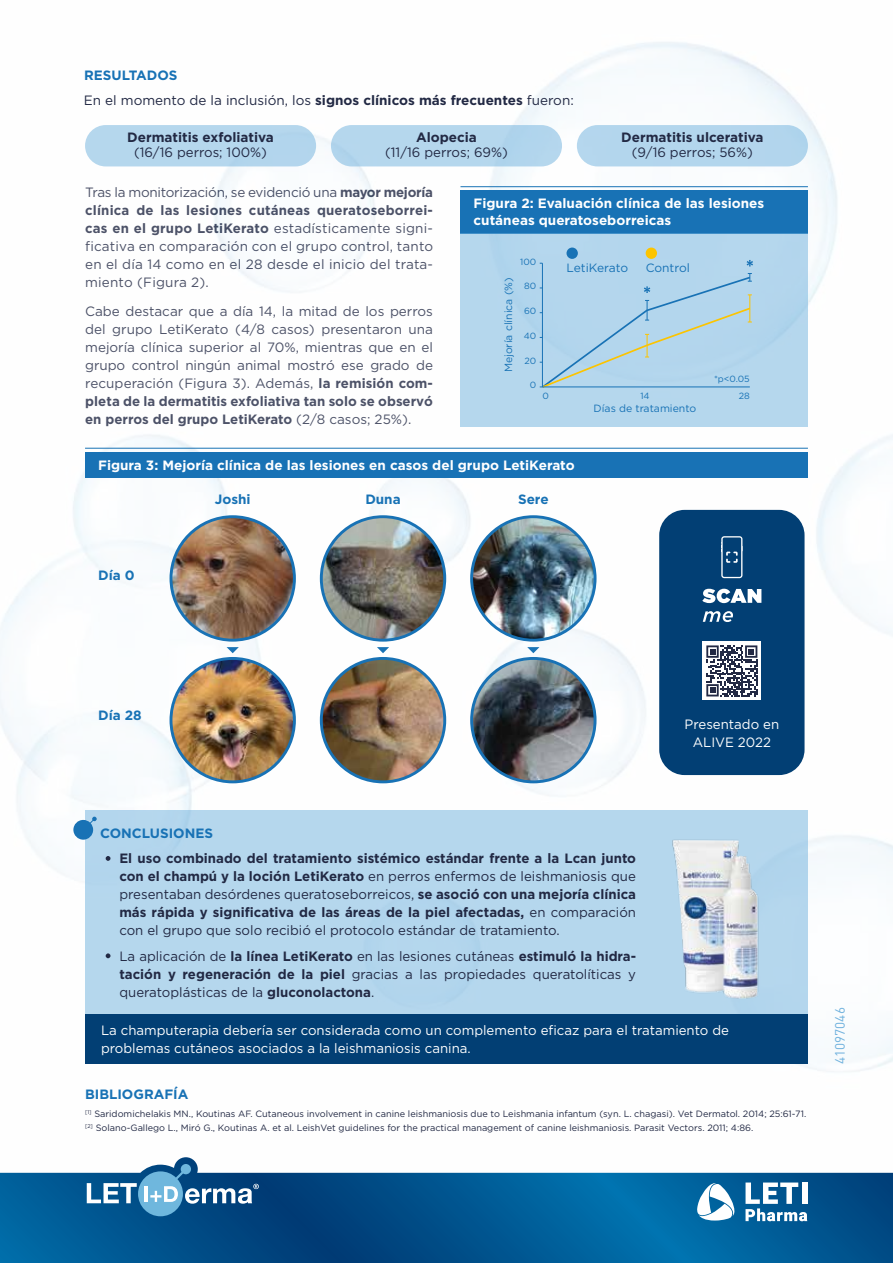
<style>
.page{position:relative;width:893px;height:1263px;background:#fff}
.page>*{position:absolute;margin:0;border:0;box-sizing:border-box;transform-origin:0 0}
.t1{font:13.5px/18px "Gotham";color:#222944;text-align:justify}
.t2{font:700 13.5px/18px "Gotham";color:#222944;text-align:justify}
.t3{font:13.5px/18px "Gotham";color:#fff}
.t4{font:700 13.5px/16.5px "Gotham";color:#fff}
.t5{font:700 13.5px "Gotham";color:#1872b5}
.t6{font:13.5px "DIN";color:#6db0dd}
.t7{font:12px "Gotham";color:#1872b5}
.t8{font:10.5px "Gotham";color:#1872b5}
.t9{font:9.15px/13.5px "Gotham";color:#222944}
.t10{font:9px "Gotham";color:#1872b5}
.s1{font-weight:700}
.s2{font-weight:400}
</style>
<div class="page">
<img style="left:0;top:42px;width:893px;height:1030px">
<svg style="left:0;top:1157px;width:893px;height:106px;background:#2670a1"></svg>
<svg style="left:87px;top:1164px;width:172px;height:52px"></svg>
<svg style="left:745px;top:1182px;width:62px;height:39px"></svg>
<svg style="left:697px;top:1183px;width:38px;height:37px"></svg>
<div style="left:85px;top:810px;width:723px;height:205px;background:#b5d7ed"></div>
<div style="left:85px;top:1015px;width:723px;height:49px;background:#023f74"></div>
<svg style="left:73px;top:817px;width:24px;height:23px"></svg>
<img style="left:655px;top:839px;width:126px;height:176px">
<div style="left:460px;top:190px;width:348px;height:43px;background:#1872b5"></div>
<hr style="left:460px;top:186px;width:348px;height:1px;background:#1872b5">
<div style="left:460px;top:233px;width:348px;height:194px;background:#b5d7ed"></div>
<svg style="left:540px;top:260px;width:213px;height:128px"></svg>
<div style="left:566px;top:248px;width:12px;height:11px;background:#1872b5;border-radius:50%"></div>
<div style="left:646px;top:248px;width:11px;height:11px;background:#fcc400;border-radius:50%"></div>
<div style="left:85px;top:452px;width:723px;height:25px;background:#1872b5"></div>
<hr style="left:85px;top:448px;width:723px;height:1px;background:#1872b5">
<img style="left:171px;top:517px;width:123px;height:123px;border-radius:60px">
<div style="left:170px;top:515px;width:126px;height:127px;border:3px solid #1872b5;border-radius:50%"></div>
<img style="left:171px;top:658px;width:123px;height:124px;border-radius:61px">
<div style="left:170px;top:657px;width:126px;height:126px;border:3px solid #1872b5;border-radius:50%"></div>
<img style="left:321px;top:517px;width:124px;height:123px;border-radius:62px">
<div style="left:320px;top:515px;width:126px;height:127px;border:3px solid #1872b5;border-radius:50%"></div>
<img style="left:321px;top:658px;width:124px;height:124px;border-radius:62px">
<div style="left:320px;top:657px;width:126px;height:126px;border:3px solid #1872b5;border-radius:50%"></div>
<img style="left:472px;top:658px;width:123px;height:124px;border-radius:62px">
<div style="left:470px;top:657px;width:126px;height:126px;border:3px solid #1872b5;border-radius:50%"></div>
<img style="left:472px;top:517px;width:123px;height:123px;border-radius:62px">
<div style="left:470px;top:515px;width:126px;height:127px;border:3px solid #1872b5;border-radius:50%"></div>
<svg style="left:227px;top:647px;width:12px;height:6px"></svg>
<svg style="left:377px;top:647px;width:12px;height:6px"></svg>
<svg style="left:527px;top:647px;width:12px;height:6px"></svg>
<div style="left:85px;top:125px;width:231px;height:41px;background:#b5d7ed;border-radius:21px"></div>
<div style="left:577px;top:125px;width:231px;height:41px;background:#b3d6ed;border-radius:21px"></div>
<div style="left:331px;top:125px;width:231px;height:41px;background:#b5d7ed;border-radius:21px"></div>
<div style="left:659px;top:510px;width:145px;height:265px;background:#023f74;border-radius:25px"></div>
<svg style="left:703px;top:642px;width:58px;height:58px"></svg>
<svg style="left:706px;top:645px;width:51px;height:51px;background:#7f8393"></svg>
<svg style="left:702px;top:589px;width:59px;height:14px"></svg>
<svg style="left:703px;top:611px;width:30px;height:11px"></svg>
<svg style="left:721px;top:536px;width:22px;height:42px"></svg>
<svg style="left:106px;top:856px;width:4px;height:5px"></svg>
<svg style="left:106px;top:953px;width:4px;height:5px"></svg>
<p class="t5" style="left:84px;top:67px;width:95px">RESULTADOS</p>
<p class="t1" style="left:84px;top:91px;width:491px">En el momento de la inclusión, los <span class="s1">signos clínicos más frecuentes</span> fueron:</p>
<p class="t2" style="left:127px;top:128px;width:148px">Dermatitis exfoliativa</p>
<p class="t1" style="left:134px;top:143px;width:134px">(16/16 perros; 100%)</p>
<p class="t2" style="left:416px;top:128px;width:62px">Alopecia</p>
<p class="t1" style="left:385px;top:143px;width:124px">(11/16 perros; 69%)</p>
<p class="t2" style="left:621px;top:128px;width:144px">Dermatitis ulcerativa</p>
<p class="t1" style="left:632px;top:143px;width:123px">(9/16 perros; 56%)</p>
<p class="t1" style="left:85px;top:183px;width:349px">Tras la monitorización, se evidenció una <span class="s1">mayor mejoría clínica de las lesiones cutáneas queratoseborrei&shy;cas en el grupo LetiKerato</span> estadísticamente signi&shy;ficativa en comparación con el grupo control, tanto en el día 14 como en el 28 desde el inicio del trata&shy;miento (Figura 2).</p>
<p class="t1" style="left:85px;top:302px;width:349px">Cabe destacar que a día 14, la mitad de los perros del grupo LetiKerato (4/8 casos) presentaron una mejoría clínica superior al 70%, mientras que en el grupo control ningún animal mostró ese grado de recuperación (Figura 3). Además, <span class="s1">la remisión com&shy;pleta de la dermatitis exfoliativa tan solo se observó en perros del grupo LetiKerato</span> (2/8 casos; 25%).</p>
<p class="t4" style="left:474px;top:195px;width:292px">Figura 2: Evaluación clínica de las lesiones cutáneas queratoseborreicas</p>
<p class="t10" style="left:520px;top:257px;width:18px">100</p>
<p class="t8" style="left:503px;top:372px;width:96px;rotate:-90deg">Mejoría clínica (%)</p>
<p class="t10" style="left:524px;top:281px;width:14px">80</p>
<p class="t10" style="left:524px;top:306px;width:14px">60</p>
<p class="t10" style="left:524px;top:331px;width:14px">40</p>
<p class="t10" style="left:524px;top:355px;width:13px">20</p>
<p class="t10" style="left:530px;top:380px;width:8px">0</p>
<p class="t7" style="left:566px;top:261px;width:63px">LetiKerato</p>
<p class="t7" style="left:646px;top:261px;width:46px">Control</p>
<p class="t10" style="left:714px;top:374px;width:37px">*p&lt;0.05</p>
<p class="t10" style="left:542px;top:390px;width:8px">0</p>
<p class="t10" style="left:640px;top:390px;width:11px">14</p>
<p class="t10" style="left:739px;top:390px;width:13px">28</p>
<p class="t8" style="left:594px;top:402px;width:104px">Días de tratamiento</p>
<p class="t4" style="left:98px;top:456px;width:478px">Figura 3: Mejoría clínica de las lesiones en casos del grupo LetiKerato</p>
<p class="t5" style="left:98px;top:568px;width:38px">Día 0</p>
<p class="t5" style="left:215px;top:491px;width:37px">Joshi</p>
<p class="t5" style="left:365px;top:491px;width:37px">Duna</p>
<p class="t5" style="left:518px;top:491px;width:32px">Sere</p>
<p class="t5" style="left:98px;top:707px;width:45px">Día 28</p>
<p class="t3" style="left:685px;top:715px;width:96px;text-align:center">Presentado en<br>ALIVE 2022</p>
<p class="t5" style="left:100px;top:825px;width:115px">CONCLUSIONES</p>
<p class="t2" style="left:119px;top:849px;width:518px">El uso combinado del tratamiento sistémico estándar frente a la Lcan junto con el champú y la loción LetiKerato <span class="s2">en perros enfermos de leishmaniosis que presentaban desórdenes queratoseborreicos,</span> se asoció con una mejoría clínica más rápida y significativa de las áreas de la piel afectadas, <span class="s2">en comparación con el grupo que solo recibió el protocolo estándar de tratamiento.</span></p>
<p class="t1" style="left:119px;top:947px;width:518px">La aplicación de <span class="s1">la línea LetiKerato</span> en las lesiones cutáneas <span class="s1">estimuló la hidra&shy;tación y regeneración de la piel</span> gracias a las propiedades queratolíticas y queratoplásticas de la <span class="s1">gluconolactona</span>.</p>
<p class="t3" style="left:101px;top:1020px;width:630px">La champuterapia debería ser considerada como un complemento eficaz para el tratamiento de problemas cutáneos asociados a la leishmaniosis canina.</p>
<p class="t5" style="left:85px;top:1086px;width:105px">BIBLIOGRAFÍA</p>
<p class="t9" style="left:85px;top:1107px;width:723px"><sup>[1]</sup> Saridomichelakis MN., Koutinas AF. Cutaneous involvement in canine leishmaniosis due to Leishmania infantum (syn. L. chagasi). Vet Dermatol. 2014; 25:61-71. <sup>[2]</sup> Solano-Gallego L., Miró G., Koutinas A. et al. LeishVet guidelines for the practical management of canine leishmaniosis. Parasit Vectors. 2011; 4:86.</p>
<p class="t6" style="left:832px;top:1064px;width:58px;rotate:-90deg">41097046</p>
</div>
